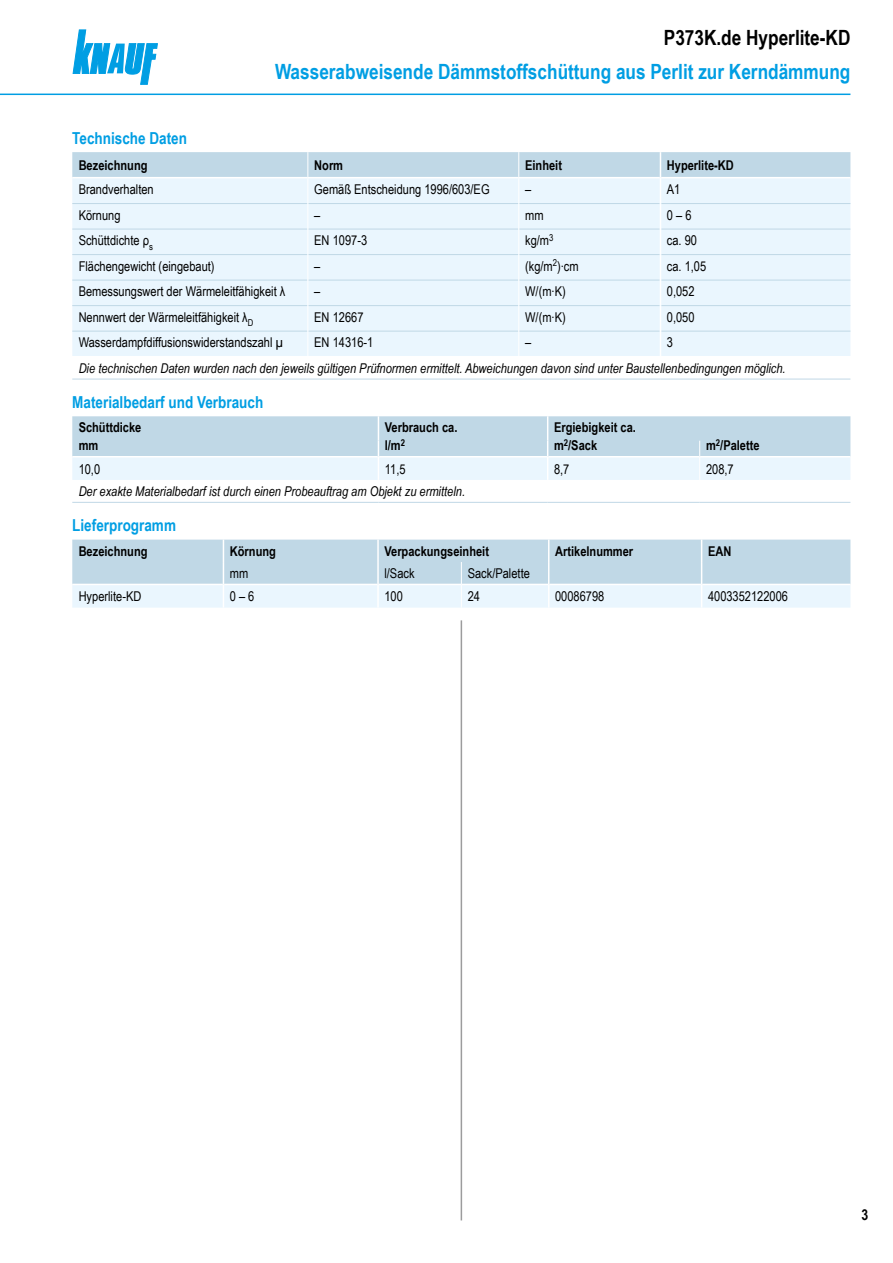
<style>
.page{position:relative;width:893px;height:1263px;background:#fff}
.page>*{position:absolute;margin:0;border:0;box-sizing:border-box;transform-origin:0 0}
.t1{font:700 21px "Arial Narrow";color:#009ee3}
.t2{font:700 21px "Arial Narrow";color:#000}
.Ue3_11cyan_TB{font:700 16.5px "Arial Narrow";color:#009ee3}
.t3{font:700 15px "Arial Narrow";color:#000}
.Text_TB{font:13.5px "Arial Narrow";color:#000}
.Tab_Text_TB{font:13.5px "Arial Narrow";color:#000}
.Tab_Kopf_TB{font:700 13.5px "Arial Narrow";color:#000}
.Text_TB-2{font:italic 13.5px "Arial Narrow";color:#000}
.Leg_Tabelle_TB{font:italic 13.5px "Arial Narrow";color:#000}
.Tab_Text_TB-2{font:700 13.5px "Arial Narrow";color:#000}
</style>
<div class="page">
<svg style="left:73px;top:30px;width:84px;height:54px"></svg>
<hr style="left:0;top:94px;width:850px;height:1px;background:#009ee3">
<hr style="left:461px;top:620px;width:1px;height:600px;background:#9c9c9d">
<hr style="left:72px;top:379px;width:236px;height:1px;background:#c0d8e6">
<hr style="left:308px;top:379px;width:211px;height:1px;background:#c0d8e6">
<hr style="left:519px;top:379px;width:141px;height:1px;background:#c0d8e6">
<hr style="left:660px;top:379px;width:190px;height:1px;background:#c0d8e6">
<svg style="left:72px;top:152px;width:778px;height:204px;background:#e3f1fa"></svg>
<hr style="left:72px;top:502px;width:306px;height:1px;background:#c0d8e6">
<hr style="left:378px;top:502px;width:170px;height:1px;background:#c0d8e6">
<hr style="left:548px;top:502px;width:152px;height:1px;background:#c0d8e6">
<hr style="left:700px;top:502px;width:150px;height:1px;background:#c0d8e6">
<svg style="left:72px;top:416px;width:778px;height:64px;background:#d0e3ef"></svg>
<svg style="left:72px;top:540px;width:778px;height:68px;background:#cfe3ee"></svg>
<h1 class="t2" style="left:664px;top:22px;width:188px">P373K.de Hyperlite-KD</h1>
<h1 class="t1" style="left:275px;top:56px;width:577px">Wasserabweisende Dämmstoffschüttung aus Perlit zur Kerndämmung</h1>
<p class="Ue3_11cyan_TB" style="left:72px;top:125px;width:116px">Technische Daten</p>
<p class="Tab_Kopf_TB" style="left:79px;top:155px;width:70px">Bezeichnung</p>
<p class="Tab_Kopf_TB" style="left:314px;top:155px;width:30px">Norm</p>
<p class="Tab_Kopf_TB" style="left:525px;top:155px;width:38px">Einheit</p>
<p class="Tab_Kopf_TB" style="left:667px;top:155px;width:69px">Hyperlite-KD</p>
<p class="Text_TB" style="left:79px;top:179px;width:77px">Brandverhalten</p>
<p class="Text_TB" style="left:314px;top:179px;width:177px">Gemäß Entscheidung 1996/603/EG</p>
<p class="Tab_Text_TB" style="left:525px;top:179px;width:8px">–</p>
<p class="Tab_Text_TB" style="left:667px;top:179px;width:15px">A1</p>
<p class="Text_TB" style="left:79px;top:205px;width:43px">Körnung</p>
<p class="Text_TB" style="left:314px;top:205px;width:8px">–</p>
<p class="Tab_Text_TB" style="left:525px;top:205px;width:20px">mm</p>
<p class="Tab_Text_TB" style="left:667px;top:205px;width:26px">0 – 6</p>
<p class="Text_TB" style="left:79px;top:230px;width:76px">Schüttdichte ρ<sub>s</sub></p>
<p class="Text_TB" style="left:314px;top:230px;width:54px">EN 1097-3</p>
<p class="Tab_Text_TB" style="left:525px;top:230px;width:30px">kg/m<sup>3</sup></p>
<p class="Tab_Text_TB" style="left:667px;top:230px;width:32px">ca. 90</p>
<p class="Text_TB" style="left:79px;top:256px;width:137px">Flächengewicht (eingebaut)</p>
<p class="Tab_Text_TB" style="left:314px;top:256px;width:8px">–</p>
<p class="Tab_Text_TB" style="left:525px;top:256px;width:55px">(kg/m<sup>2</sup>)∙cm</p>
<p class="Tab_Text_TB" style="left:667px;top:256px;width:41px">ca. 1,05</p>
<p class="Text_TB" style="left:79px;top:281px;width:208px">Bemessungswert der Wärmeleitfähigkeit λ</p>
<p class="Tab_Text_TB" style="left:314px;top:281px;width:8px">–</p>
<p class="Tab_Text_TB" style="left:525px;top:281px;width:42px">W/(m∙K)</p>
<p class="Tab_Text_TB" style="left:667px;top:281px;width:29px">0,052</p>
<p class="Text_TB" style="left:79px;top:307px;width:176px">Nennwert der Wärmeleitfähigkeit λ<sub>D</sub></p>
<p class="Text_TB" style="left:314px;top:307px;width:51px">EN 12667</p>
<p class="Tab_Text_TB" style="left:525px;top:307px;width:42px">W/(m∙K)</p>
<p class="Tab_Text_TB" style="left:667px;top:307px;width:29px">0,050</p>
<p class="Text_TB" style="left:79px;top:332px;width:206px">Wasserdampfdiffusionswiderstandszahl µ</p>
<p class="Text_TB" style="left:314px;top:332px;width:61px">EN 14316-1</p>
<p class="Tab_Text_TB" style="left:525px;top:332px;width:8px">–</p>
<p class="Text_TB" style="left:667px;top:332px;width:8px">3</p>
<p class="Text_TB-2" style="left:79px;top:358px;width:708px">Die technischen Daten wurden nach den jeweils gültigen Prüfnormen ermittelt. Abweichungen davon sind unter Baustellenbedingungen möglich.</p>
<p class="Ue3_11cyan_TB" style="left:72px;top:389px;width:192px">Materialbedarf und Verbrauch</p>
<p class="Tab_Kopf_TB" style="left:79px;top:417px;width:64px">Schüttdicke</p>
<p class="Tab_Kopf_TB" style="left:385px;top:417px;width:74px">Verbrauch ca.</p>
<p class="Tab_Kopf_TB" style="left:554px;top:417px;width:83px">Ergiebigkeit ca.</p>
<p class="Tab_Text_TB-2" style="left:79px;top:435px;width:21px">mm</p>
<p class="Tab_Text_TB-2" style="left:385px;top:435px;width:22px">l/m<sup>2</sup></p>
<p class="Tab_Text_TB-2" style="left:554px;top:435px;width:45px">m<sup>2</sup>/Sack</p>
<p class="Tab_Text_TB-2" style="left:706px;top:435px;width:55px">m<sup>2</sup>/Palette</p>
<p class="Tab_Text_TB" style="left:79px;top:459px;width:23px">10,0</p>
<p class="Tab_Text_TB" style="left:385px;top:459px;width:22px">11,5</p>
<p class="Tab_Text_TB" style="left:554px;top:459px;width:17px">8,7</p>
<p class="Tab_Text_TB" style="left:706px;top:459px;width:29px">208,7</p>
<p class="Leg_Tabelle_TB" style="left:79px;top:482px;width:388px">Der exakte Materialbedarf ist durch einen Probeauftrag am Objekt zu ermitteln.</p>
<p class="Ue3_11cyan_TB" style="left:72px;top:513px;width:105px">Lieferprogramm</p>
<p class="Tab_Kopf_TB" style="left:79px;top:541px;width:70px">Bezeichnung</p>
<p class="Tab_Kopf_TB" style="left:230px;top:541px;width:48px">Körnung</p>
<p class="Tab_Kopf_TB" style="left:384px;top:541px;width:106px">Verpackungseinheit</p>
<p class="Tab_Kopf_TB" style="left:555px;top:541px;width:80px">Artikelnummer</p>
<p class="Tab_Kopf_TB" style="left:708px;top:541px;width:25px">EAN</p>
<p class="Tab_Text_TB" style="left:230px;top:563px;width:20px">mm</p>
<p class="Tab_Text_TB" style="left:384px;top:563px;width:32px">l/Sack</p>
<p class="Tab_Text_TB" style="left:468px;top:563px;width:64px">Sack/Palette</p>
<p class="Tab_Text_TB" style="left:79px;top:587px;width:64px">Hyperlite-KD</p>
<p class="Tab_Text_TB" style="left:230px;top:587px;width:26px">0 – 6</p>
<p class="Tab_Text_TB" style="left:384px;top:587px;width:20px">100</p>
<p class="Tab_Text_TB" style="left:468px;top:587px;width:14px">24</p>
<p class="Tab_Text_TB" style="left:555px;top:587px;width:51px">00086798</p>
<p class="Tab_Text_TB" style="left:708px;top:587px;width:82px">4003352122006</p>
<p class="t3" style="left:861px;top:1204px;width:8px">3</p>
</div>
